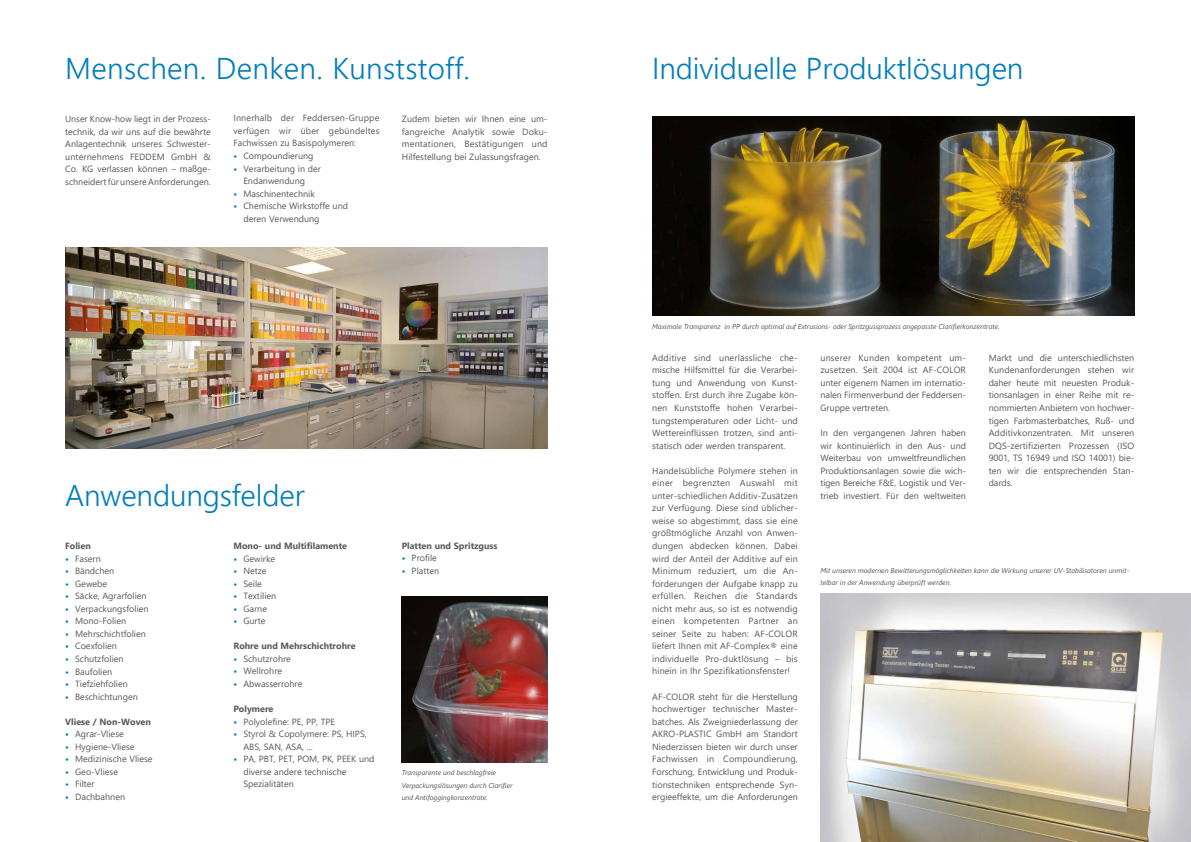
<style>
.page{position:relative;width:1191px;height:842px;background:#fff}
.page>*{position:absolute;margin:0;border:0;box-sizing:border-box;transform-origin:0 0}
.t1{font:300 30px "Segoe UI";letter-spacing:-.005em;color:#007cbe}
.t2{font:9px/12.5px "Segoe UI";color:#58585c;text-align:justify}
.t3{font:700 9px "Segoe UI";color:#58585c}
.t4{font:italic 7px/12.6px "Segoe UI";color:#58585c}
.s1{font-weight:700;color:#007cbe}
</style>
<div class="page">
<img style="left:402px;top:597px;width:145px;height:165px">
<img style="left:652px;top:116px;width:482px;height:200px">
<img style="left:820px;top:593px;width:371px;height:249px">
<img style="left:65px;top:248px;width:482px;height:201px">
<h1 class="t1" style="left:65px;top:40px;width:406px">Menschen. Denken. Kunststoff.</h1>
<p class="t2" style="left:65px;top:112px;width:147px">Unser Know-how liegt in der Prozess&shy;technik, da wir uns auf die bewährte Anlagentechnik unseres Schwester&shy;unternehmens FEDDEM GmbH &amp; Co. KG verlassen können – maßge&shy;schneidert für unsere Anforderungen.</p>
<p class="t2" style="left:233px;top:111px;width:148px">Innerhalb der Feddersen-Gruppe verfügen wir über gebündeltes Fachwissen zu Basispolymeren:</p>
<p class="t2" style="left:233px;top:149px;width:82px"><span class="s1">•</span> Compoundierung</p>
<p class="t2" style="left:243px;top:161px;width:79px;text-indent:-10px"><span class="s1">•</span> Verarbeitung in der<br>Endanwendung</p>
<p class="t2" style="left:233px;top:186px;width:83px"><span class="s1">•</span> Maschinentechnik</p>
<p class="t2" style="left:243px;top:199px;width:106px;text-indent:-10px"><span class="s1">•</span> Chemische Wirkstoffe und deren Verwendung</p>
<p class="t2" style="left:402px;top:112px;width:147px">Zudem bieten wir Ihnen eine um&shy;fangreiche Analytik sowie Doku&shy;mentationen, Bestätigungen und Hilfestellung bei Zulassungsfragen.</p>
<h1 class="t1" style="left:65px;top:467px;width:241px">Anwendungsfelder</h1>
<p class="t3" style="left:65px;top:537px;width:27px">Folien</p>
<p class="t2" style="left:65px;top:551px;width:37px"><span class="s1">•</span> Fasern</p>
<p class="t2" style="left:65px;top:564px;width:51px"><span class="s1">•</span> Bändchen</p>
<p class="t2" style="left:65px;top:576px;width:44px"><span class="s1">•</span> Gewebe</p>
<p class="t2" style="left:65px;top:589px;width:83px"><span class="s1">•</span> Säcke, Agrarfolien</p>
<p class="t2" style="left:65px;top:601px;width:85px"><span class="s1">•</span> Verpackungsfolien</p>
<p class="t2" style="left:65px;top:614px;width:63px"><span class="s1">•</span> Mono-Folien</p>
<p class="t2" style="left:65px;top:627px;width:82px"><span class="s1">•</span> Mehrschichtfolien</p>
<p class="t2" style="left:65px;top:639px;width:53px"><span class="s1">•</span> Coexfolien</p>
<p class="t2" style="left:65px;top:652px;width:60px"><span class="s1">•</span> Schutzfolien</p>
<p class="t2" style="left:65px;top:664px;width:48px"><span class="s1">•</span> Baufolien</p>
<p class="t2" style="left:65px;top:677px;width:64px"><span class="s1">•</span> Tiefziehfolien</p>
<p class="t2" style="left:65px;top:689px;width:74px"><span class="s1">•</span> Beschichtungen</p>
<p class="t3" style="left:65px;top:713px;width:87px">Vliese / Non-Woven</p>
<p class="t2" style="left:65px;top:727px;width:60px"><span class="s1">•</span> Agrar-Vliese</p>
<p class="t2" style="left:65px;top:739px;width:71px"><span class="s1">•</span> Hygiene-Vliese</p>
<p class="t2" style="left:65px;top:752px;width:89px"><span class="s1">•</span> Medizinische Vliese</p>
<p class="t2" style="left:65px;top:765px;width:54px"><span class="s1">•</span> Geo-Vliese</p>
<p class="t2" style="left:65px;top:777px;width:31px"><span class="s1">•</span> Filter</p>
<p class="t2" style="left:65px;top:790px;width:61px"><span class="s1">•</span> Dachbahnen</p>
<p class="t3" style="left:233px;top:537px;width:115px">Mono- und Multifilamente</p>
<p class="t2" style="left:233px;top:551px;width:43px"><span class="s1">•</span> Gewirke</p>
<p class="t2" style="left:233px;top:564px;width:35px"><span class="s1">•</span> Netze</p>
<p class="t2" style="left:233px;top:576px;width:30px"><span class="s1">•</span> Seile</p>
<p class="t2" style="left:233px;top:589px;width:44px"><span class="s1">•</span> Textilien</p>
<p class="t2" style="left:233px;top:601px;width:35px"><span class="s1">•</span> Garne</p>
<p class="t2" style="left:233px;top:614px;width:34px"><span class="s1">•</span> Gurte</p>
<p class="t3" style="left:233px;top:638px;width:124px">Rohre und Mehrschichtrohre</p>
<p class="t2" style="left:233px;top:652px;width:59px"><span class="s1">•</span> Schutzrohre</p>
<p class="t2" style="left:233px;top:664px;width:50px"><span class="s1">•</span> Wellrohre</p>
<p class="t2" style="left:233px;top:677px;width:70px"><span class="s1">•</span> Abwasserrohre</p>
<p class="t3" style="left:233px;top:700px;width:41px">Polymere</p>
<p class="t2" style="left:233px;top:714px;width:103px"><span class="s1">•</span> Polyolefine: PE, PP, TPE</p>
<p class="t2" style="left:243px;top:727px;width:125px;text-indent:-10px"><span class="s1">•</span> Styrol &amp; Copolymere: PS, HIPS,<br>ABS, SAN, ASA, ...</p>
<p class="t2" style="left:243px;top:752px;width:133px;text-align:left;text-indent:-10px"><span class="s1">•</span> PA, PBT, PET, POM, PK, PEEK und diverse andere technische<br>Spezialitäten</p>
<p class="t3" style="left:402px;top:537px;width:97px">Platten und Spritzguss</p>
<p class="t2" style="left:402px;top:551px;width:37px"><span class="s1">•</span> Profile</p>
<p class="t2" style="left:402px;top:564px;width:39px"><span class="s1">•</span> Platten</p>
<p class="t4" style="left:402px;top:765px;width:112px">Transparente und beschlagfreie<br>Verpackungslösungen durch Clarifier und Antifoggingkonzentrate.</p>
<h1 class="t1" style="left:652px;top:40px;width:373px">Individuelle Produktlösungen</h1>
<p class="t4" style="left:652px;top:319px;width:349px">Maximale Transparenz in PP durch optimal auf Extrusions- oder Spritzgussprozess angepasste Clarifierkonzentrate.</p>
<p class="t2" style="left:652px;top:350px;width:147px">Additive sind unerlässliche che&shy;mische Hilfsmittel für die Verarbei&shy;tung und Anwendung von Kunst&shy;stoffen. Erst durch ihre Zugabe kön&shy;nen Kunststoffe hohen Verarbei&shy;tungstemperaturen oder Licht- und Wettereinflüssen trotzen, sind anti&shy;statisch oder werden transparent.</p>
<p class="t2" style="left:652px;top:463px;width:147px">Handelsübliche Polymere stehen in einer begrenzten Auswahl mit unter-schiedlichen Additiv-Zusätzen zur Verfügung. Diese sind üblicher&shy;weise so abgestimmt, dass sie eine größtmögliche Anzahl von Anwen&shy;dungen abdecken können. Dabei wird der Anteil der Additive auf ein Minimum reduziert, um die An&shy;forderungen der Aufgabe knapp zu erfüllen. Reichen die Standards nicht mehr aus, so ist es notwendig einen kompetenten Partner an seiner Seite zu haben: AF-COLOR liefert Ihnen mit AF-Complex® eine individuelle Pro-duktlösung – bis hinein in Ihr Spezifikationsfenster!</p>
<p class="t2" style="left:652px;top:689px;width:147px">AF-COLOR steht für die Herstellung hochwertiger technischer Master&shy;batches. Als Zweigniederlassung der AKRO-PLASTIC GmbH am Standort Niederzissen bieten wir durch unser Fachwissen in Compoundierung, Forschung, Entwicklung und Produk&shy;tionstechniken entsprechende Syn&shy;ergieeffekte, um die Anforderungen</p>
<p class="t2" style="left:820px;top:350px;width:147px">unserer Kunden kompetent um&shy;zusetzen. Seit 2004 ist AF-COLOR unter eigenem Namen im internatio&shy;nalen Firmenverbund der Feddersen-Gruppe vertreten.</p>
<p class="t2" style="left:820px;top:426px;width:147px">In den vergangenen Jahren haben wir kontinuierlich in den Aus- und Weiterbau von umweltfreundlichen Produktionsanlagen sowie die wich&shy;tigen Bereiche F&amp;E, Logistik und Ver&shy;trieb investiert. Für den weltweiten</p>
<p class="t2" style="left:988px;top:350px;width:147px">Markt und die unterschiedlichsten Kundenanforderungen stehen wir daher heute mit neuesten Produk&shy;tionsanlagen in einer Reihe mit re&shy;nommierten Anbietern von hochwer&shy;tigen Farbmasterbatches, Ruß- und Additivkonzentraten. Mit unseren DQS-zertifizierten Prozessen (ISO 9001, TS 16949 und ISO 14001) bie&shy;ten wir die entsprechenden Stan&shy;dards.</p>
<p class="t4" style="left:820px;top:563px;width:310px">Mit unseren modernen Bewitterungsmöglichkeiten kann die Wirkung unserer UV-Stabilisatoren unmit&shy;telbar in der Anwendung überprüft werden.</p>
</div>
